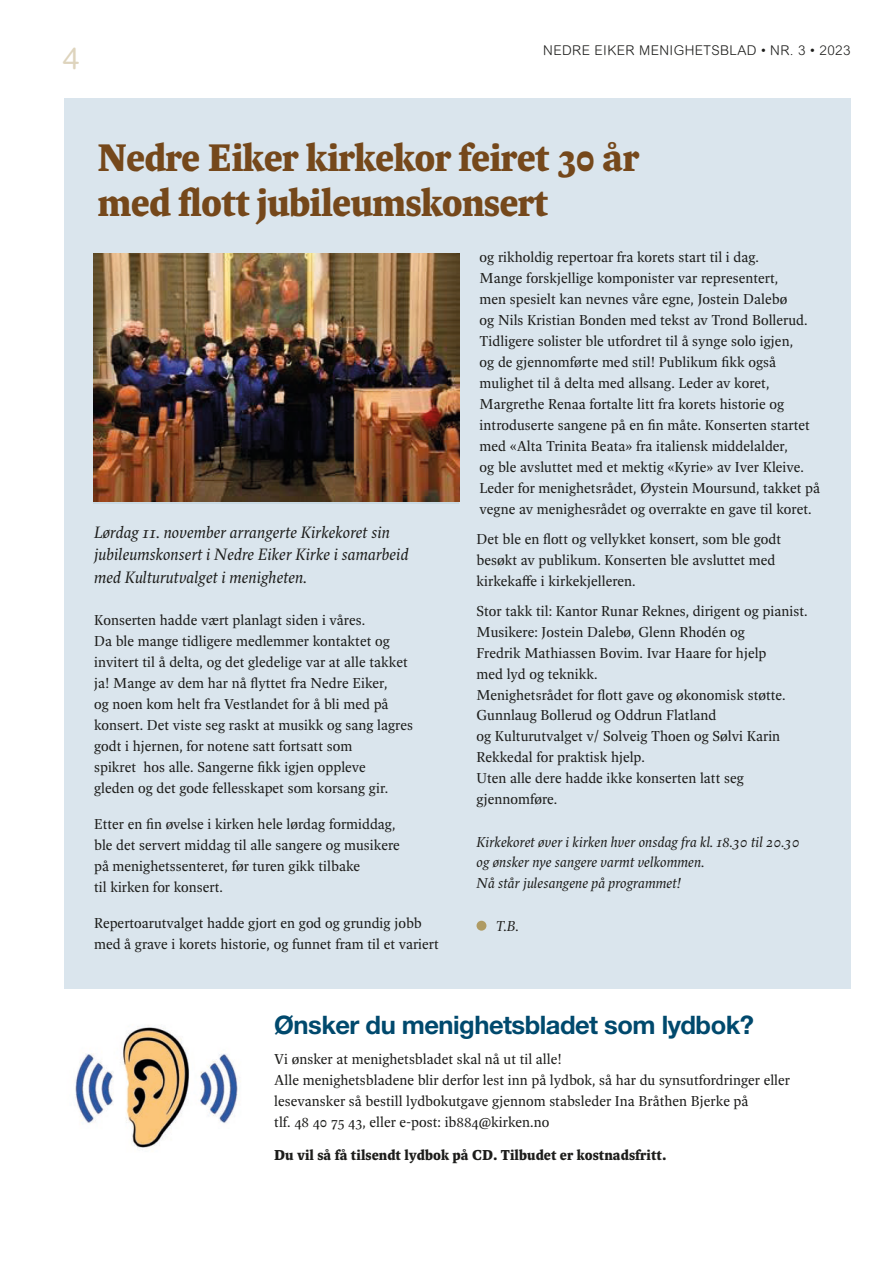
<style>
.page{position:relative;width:893px;height:1263px;background:#fff}
.page>*{position:absolute;margin:0;border:0;box-sizing:border-box;transform-origin:0 0}
.Spinoza_heading{font:700 42px "Spinoza Pro";letter-spacing:-.02em;color:#75481b}
.t1{font:30px "Arial Rounded MT Std";color:#ded4bd}
.Heading{font:700 25.5px "Helvetica Neue LT Pro";letter-spacing:-.02em;color:#00496d}
.Spinoza_brødtekst{font:italic 18px "Spinoza Pro";color:#1d1d1b}
.Spinoza_brødtekst-2{font:15.75px/21px "Spinoza Pro";color:#1d1d1b}
.Spinoza_brødtekst-3{font:italic 15.75px "Spinoza Pro";color:#1d1d1b}
.Spinoza_brødtekst-4{font:700 15.75px "Spinoza Pro";color:#1d1d1b}
.t2{font:300 13.5px "Arial Rounded MT Std";letter-spacing:.03em;color:#1d1d1b}
</style>
<div class="page">
<div style="left:64px;top:98px;width:786px;height:891px;background:#dae5ed"></div>
<div style="left:477px;top:921px;width:9px;height:10px;background:#af9b64;border-radius:50%"></div>
<img style="left:94px;top:253px;width:365px;height:248px">
<img style="left:75px;top:1025px;width:163px;height:123px">
<h2 class="t1" style="left:63px;top:41px;width:18px">4</h2>
<p class="t2" style="left:543px;top:43px;width:309px">NEDRE EIKER MENIGHETSBLAD • NR. 3 • 2023</p>
<p class="Spinoza_heading" style="left:98px;top:134px;width:543px">Nedre Eiker kirkekor feiret 30 år</p>
<p class="Spinoza_heading" style="left:98px;top:179px;width:452px">med flott jubileumskonsert</p>
<p class="Spinoza_brødtekst" style="left:94px;top:522px;width:297px">Lørdag 11. november arrangerte Kirkekoret sin</p>
<p class="Spinoza_brødtekst" style="left:94px;top:545px;width:316px">jubileumskonsert i Nedre Eiker Kirke i samarbeid</p>
<p class="Spinoza_brødtekst" style="left:94px;top:567px;width:214px">med Kulturutvalget i menigheten.</p>
<p class="Spinoza_brødtekst-2" style="left:94px;top:610px;width:273px">Konserten hadde vært planlagt siden i våres.</p>
<p class="Spinoza_brødtekst-2" style="left:94px;top:631px;width:320px">Da ble mange tidligere medlemmer kontaktet og invitert til å delta, og det gledelige var at alle takket ja! Mange av dem har nå flyttet fra Nedre Eiker,<br>og noen kom helt fra Vestlandet for å bli med på konsert. Det viste seg raskt at musikk og sang lagres godt i hjernen, for notene satt fortsatt som<br>spikret hos alle. Sangerne fikk igjen oppleve<br>gleden og det gode fellesskapet som korsang gir.</p>
<p class="Spinoza_brødtekst-2" style="left:94px;top:814px;width:303px">Etter en fin øvelse i kirken hele lørdag formiddag,</p>
<p class="Spinoza_brødtekst-2" style="left:94px;top:835px;width:307px">ble det servert middag til alle sangere og musikere</p>
<p class="Spinoza_brødtekst-2" style="left:94px;top:856px;width:268px">på menighetssenteret, før turen gikk tilbake</p>
<p class="Spinoza_brødtekst-2" style="left:94px;top:877px;width:130px">til kirken for konsert.</p>
<p class="Spinoza_brødtekst-2" style="left:94px;top:913px;width:346px">Repertoarutvalget hadde gjort en god og grundig jobb med å grave i korets historie, og funnet fram til et variert</p>
<p class="Spinoza_brødtekst-2" style="left:480px;top:246px;width:281px">og rikholdig repertoar fra korets start til i dag.</p>
<p class="Spinoza_brødtekst-2" style="left:480px;top:267px;width:300px">Mange forskjellige komponister var representert,</p>
<p class="Spinoza_brødtekst-2" style="left:480px;top:288px;width:309px">men spesielt kan nevnes våre egne, Jostein Dalebø</p>
<p class="Spinoza_brødtekst-2" style="left:480px;top:309px;width:342px">og Nils Kristian Bonden med tekst av Trond Bollerud.<br>Tidligere solister ble utfordret til å synge solo igjen,<br>og de gjennomførte med stil! Publikum fikk også mulighet til å delta med allsang. Leder av koret, Margrethe Renaa fortalte litt fra korets historie og introduserte sangene på en fin måte. Konserten startet med «Alta Trinita Beata» fra italiensk middelalder,<br>og ble avsluttet med et mektig «Kyrie» av Iver Kleive.<br>Leder for menighetsrådet, Øystein Moursund, takket på vegne av menighesrådet og overrakte en gave til koret.</p>
<p class="Spinoza_brødtekst-2" style="left:477px;top:528px;width:306px">Det ble en flott og vellykket konsert, som ble godt</p>
<p class="Spinoza_brødtekst-2" style="left:477px;top:549px;width:300px">besøkt av publikum. Konserten ble avsluttet med</p>
<p class="Spinoza_brødtekst-2" style="left:477px;top:570px;width:161px">kirkekaffe i kirkekjelleren.</p>
<p class="Spinoza_brødtekst-2" style="left:477px;top:600px;width:333px">Stor takk til: Kantor Runar Reknes, dirigent og pianist.<br>Musikere: Jostein Dalebø, Glenn Rhodén og</p>
<p class="Spinoza_brødtekst-2" style="left:477px;top:642px;width:291px">Fredrik Mathiassen Bovim. Ivar Haare for hjelp</p>
<p class="Spinoza_brødtekst-2" style="left:477px;top:663px;width:311px">med lyd og teknikk.<br>Menighetsrådet for flott gave og økonomisk støtte.<br>Gunnlaug Bollerud og Oddrun Flatland</p>
<p class="Spinoza_brødtekst-2" style="left:477px;top:726px;width:305px">og Kulturutvalget v/ Solveig Thoen og Sølvi Karin</p>
<p class="Spinoza_brødtekst-2" style="left:477px;top:747px;width:170px">Rekkedal for praktisk hjelp.</p>
<p class="Spinoza_brødtekst-2" style="left:477px;top:768px;width:269px">Uten alle dere hadde ikke konserten latt seg</p>
<p class="Spinoza_brødtekst-2" style="left:477px;top:789px;width:82px">gjennomføre.</p>
<p class="Spinoza_brødtekst-3" style="left:477px;top:833px;width:325px">Kirkekoret øver i kirken hver onsdag fra kl. 18.30 til 20.30</p>
<p class="Spinoza_brødtekst-3" style="left:477px;top:854px;width:229px">og ønsker nye sangere varmt velkommen.</p>
<p class="Spinoza_brødtekst-3" style="left:477px;top:875px;width:206px">Nå står julesangene på programmet!</p>
<p class="Spinoza_brødtekst-3" style="left:496px;top:917px;width:24px">T.B.</p>
<p class="Heading" style="left:274px;top:1008px;width:481px">Ønsker du menighetsbladet som lydbok?</p>
<p class="Spinoza_brødtekst-2" style="left:274px;top:1048px;width:289px">Vi ønsker at menighetsbladet skal nå ut til alle!</p>
<p class="Spinoza_brødtekst-2" style="left:274px;top:1069px;width:517px">Alle menighetsbladene blir derfor lest inn på lydbok, så har du synsutfordringer eller</p>
<p class="Spinoza_brødtekst-2" style="left:274px;top:1090px;width:476px">lesevansker så bestill lydbokutgave gjennom stabsleder Ina Bråthen Bjerke på</p>
<p class="Spinoza_brødtekst-2" style="left:274px;top:1111px;width:277px">tlf. 48 40 75 43, eller e-post: ib884@kirken.no</p>
<p class="Spinoza_brødtekst-4" style="left:274px;top:1145px;width:394px">Du vil så få tilsendt lydbok på CD. Tilbudet er kostnadsfritt.</p>
</div>
